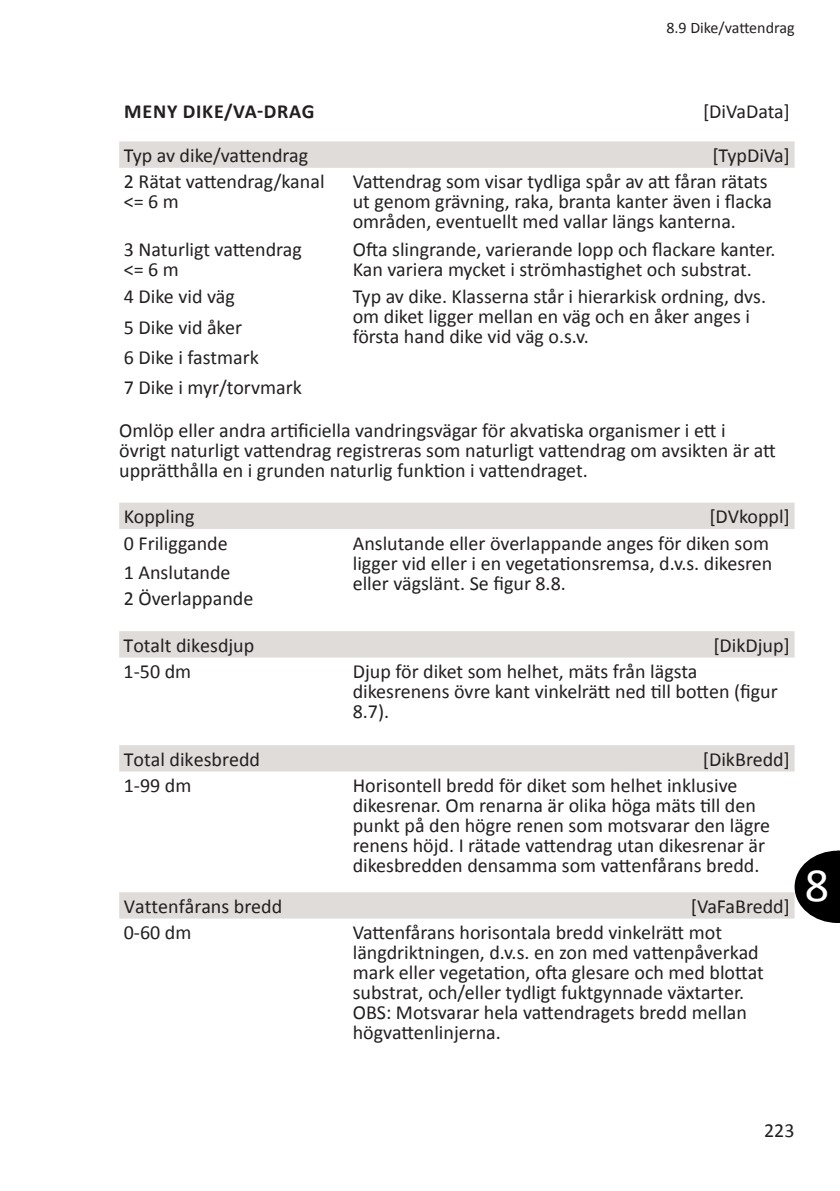
<style>
.page{position:relative;width:840px;height:1191px;background:#fff}
.page>*{position:absolute;margin:0;border:0;box-sizing:border-box;transform-origin:0 0}
.t1{font:48px "Calibri";color:#fff}
.t2{font:20px/20px "Calibri";color:#231f20}
.Menynamn{font:700 20px "Calibri";letter-spacing:.04em;color:#231f20}
.t3{font:16px "Calibri";color:#231f20}
</style>
<div class="page">
<div style="left:119px;top:141px;width:675px;height:27px;background:#e0dcd9"></div>
<div style="left:119px;top:503px;width:675px;height:26px;background:#e0dcd9"></div>
<div style="left:119px;top:631px;width:675px;height:26px;background:#e0dcd9"></div>
<div style="left:119px;top:745px;width:675px;height:26px;background:#e0dcd9"></div>
<svg style="left:119px;top:850px;width:720px;height:73px"></svg>
<p class="t3" style="left:666px;top:17px;width:129px">8.9 Dike/vattendrag</p>
<p class="Menynamn" style="left:124px;top:99px;width:192px">MENY DIKE/VA-DRAG</p>
<p class="t2" style="left:702px;top:101px;width:88px">[DiVaData]</p>
<p class="t2" style="left:124px;top:145px;width:186px">Typ av dike/vattendrag</p>
<p class="t2" style="left:712px;top:145px;width:79px">[TypDiVa]</p>
<p class="t2" style="left:124px;top:172px;width:202px">2 Rätat vattendrag/kanal</p>
<p class="t2" style="left:124px;top:192px;width:57px">&lt;= 6 m</p>
<p class="t2" style="left:352px;top:172px;width:420px">Vattendrag som visar tydliga spår av att fåran rätats ut genom grävning, raka, branta kanter även i flacka områden, eventuellt med vallar längs kanterna.</p>
<p class="t2" style="left:124px;top:239px;width:179px">3 Naturligt vattendrag</p>
<p class="t2" style="left:124px;top:259px;width:57px">&lt;= 6 m</p>
<p class="t2" style="left:352px;top:239px;width:424px">Ofta slingrande, varierande lopp och flackare kanter.<br>Kan variera mycket i strömhastighet och substrat.</p>
<p class="t2" style="left:124px;top:286px;width:112px">4 Dike vid väg</p>
<p class="t2" style="left:352px;top:286px;width:414px">Typ av dike. Klasserna står i hierarkisk ordning, dvs. om diket ligger mellan en väg och en åker anges i första hand dike vid väg o.s.v.</p>
<p class="t2" style="left:124px;top:317px;width:120px">5 Dike vid åker</p>
<p class="t2" style="left:124px;top:347px;width:136px">6 Dike i fastmark</p>
<p class="t2" style="left:124px;top:377px;width:179px">7 Dike i myr/torvmark</p>
<p class="t2" style="left:119px;top:421px;width:658px">Omlöp eller andra artificiella vandringsvägar för akvatiska organismer i ett i övrigt naturligt vattendrag registreras som naturligt vattendrag om avsikten är att upprätthålla en i grunden naturlig funktion i vattendraget.</p>
<p class="t2" style="left:124px;top:507px;width:72px">Koppling</p>
<p class="t2" style="left:709px;top:507px;width:82px">[DVkoppl]</p>
<p class="t2" style="left:124px;top:533px;width:105px">0 Friliggande</p>
<p class="t2" style="left:352px;top:533px;width:421px">Anslutande eller överlappande anges för diken som ligger vid eller i en vegetationsremsa, d.v.s. dikesren eller vägslänt. Se figur 8.8.</p>
<p class="t2" style="left:124px;top:562px;width:108px">1 Anslutande</p>
<p class="t2" style="left:124px;top:588px;width:131px">2 Överlappande</p>
<p class="t2" style="left:123px;top:635px;width:132px">Totalt dikesdjup</p>
<p class="t2" style="left:713px;top:635px;width:78px">[DikDjup]</p>
<p class="t2" style="left:123px;top:661px;width:69px">1-50 dm</p>
<p class="t2" style="left:352px;top:661px;width:426px">Djup för diket som helhet, mäts från lägsta dikesrenens övre kant vinkelrätt ned till botten (figur<br>8.7).</p>
<p class="t2" style="left:124px;top:749px;width:138px">Total dikesbredd</p>
<p class="t2" style="left:702px;top:749px;width:88px">[DikBredd]</p>
<p class="t2" style="left:124px;top:775px;width:69px">1-99 dm</p>
<p class="t2" style="left:352px;top:775px;width:418px">Horisontell bredd för diket som helhet inklusive dikesrenar. Om renarna är olika höga mäts till den punkt på den högre renen som motsvarar den lägre renens höjd. I rätade vattendrag utan dikesrenar är dikesbredden densamma som vattenfårans bredd.</p>
<p class="t2" style="left:124px;top:896px;width:160px">Vattenfårans bredd</p>
<p class="t2" style="left:690px;top:896px;width:100px">[VaFaBredd]</p>
<p class="t2" style="left:124px;top:922px;width:69px">0-60 dm</p>
<p class="t2" style="left:352px;top:922px;width:412px">Vattenfårans horisontala bredd vinkelrätt mot längdriktningen, d.v.s. en zon med vattenpåverkad mark eller vegetation, ofta glesare och med blottat substrat, och/eller tydligt fuktgynnade växtarter.<br>OBS: Motsvarar hela vattendragets bredd mellan högvattenlinjerna.</p>
<h1 class="t1" style="left:804px;top:854px;width:26px">8</h1>
<p class="t2" style="left:763px;top:1120px;width:32px">223</p>
</div>
